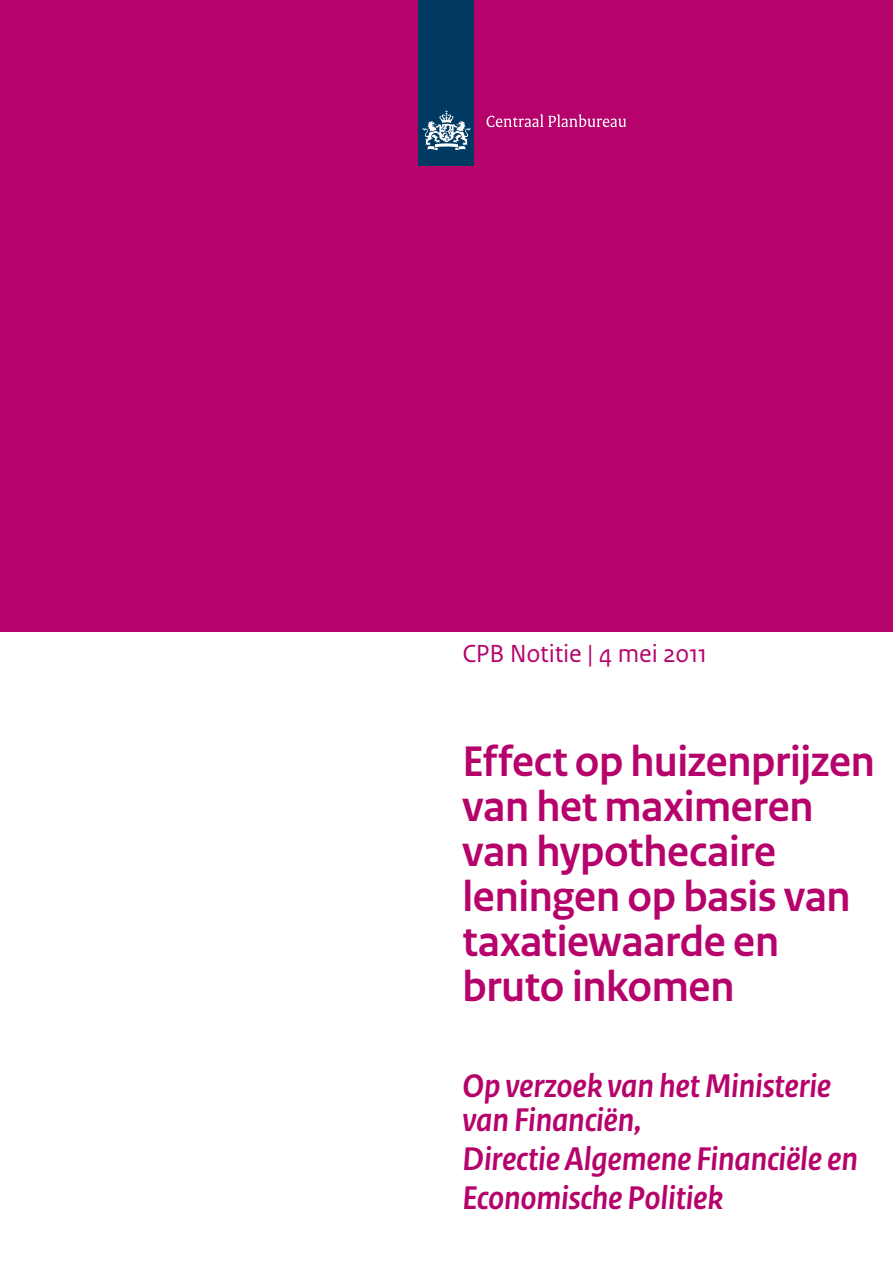
<style>
.page{position:relative;width:893px;height:1263px;background:#fff}
.page>*{position:absolute;margin:0;border:0;box-sizing:border-box;transform-origin:0 0}
.t1{font:700 45px/45px "Rijksoverheid Sans Heading";letter-spacing:-.005em;color:#b6036c}
.t2{font:italic 700 34.5px/34.5px "Rijksoverheid Sans Heading";letter-spacing:-.005em;color:#b6036c}
.t3{font:26.1px "Rijksoverheid Sans Text";letter-spacing:-.01em;color:#b6036c}
</style>
<div class="page">
<div style="left:0;top:0;width:893px;height:631px;background:#b6036c"></div>
<div style="left:419px;top:0;width:55px;height:166px;background:#003a62"></div>
<svg style="left:423px;top:110px;width:47px;height:40px"></svg>
<svg style="left:487px;top:114px;width:139px;height:13px"></svg>
<p class="t3" style="left:462px;top:639px;width:246px">CPB Notitie | 4 mei 2011</p>
<p class="t1" style="left:462px;top:740px;width:414px">Effect op huizenprijzen van het maximeren van hypothecaire leningen op basis van taxatiewaarde en bruto inkomen</p>
<p class="t2" style="left:462px;top:1069px;width:370px">Op verzoek van het Ministerie van Financiën,</p>
<p class="t2" style="left:462px;top:1142px;width:397px">Directie Algemene Financiële en</p>
<p class="t2" style="left:462px;top:1181px;width:262px">Economische Politiek</p>
</div>
